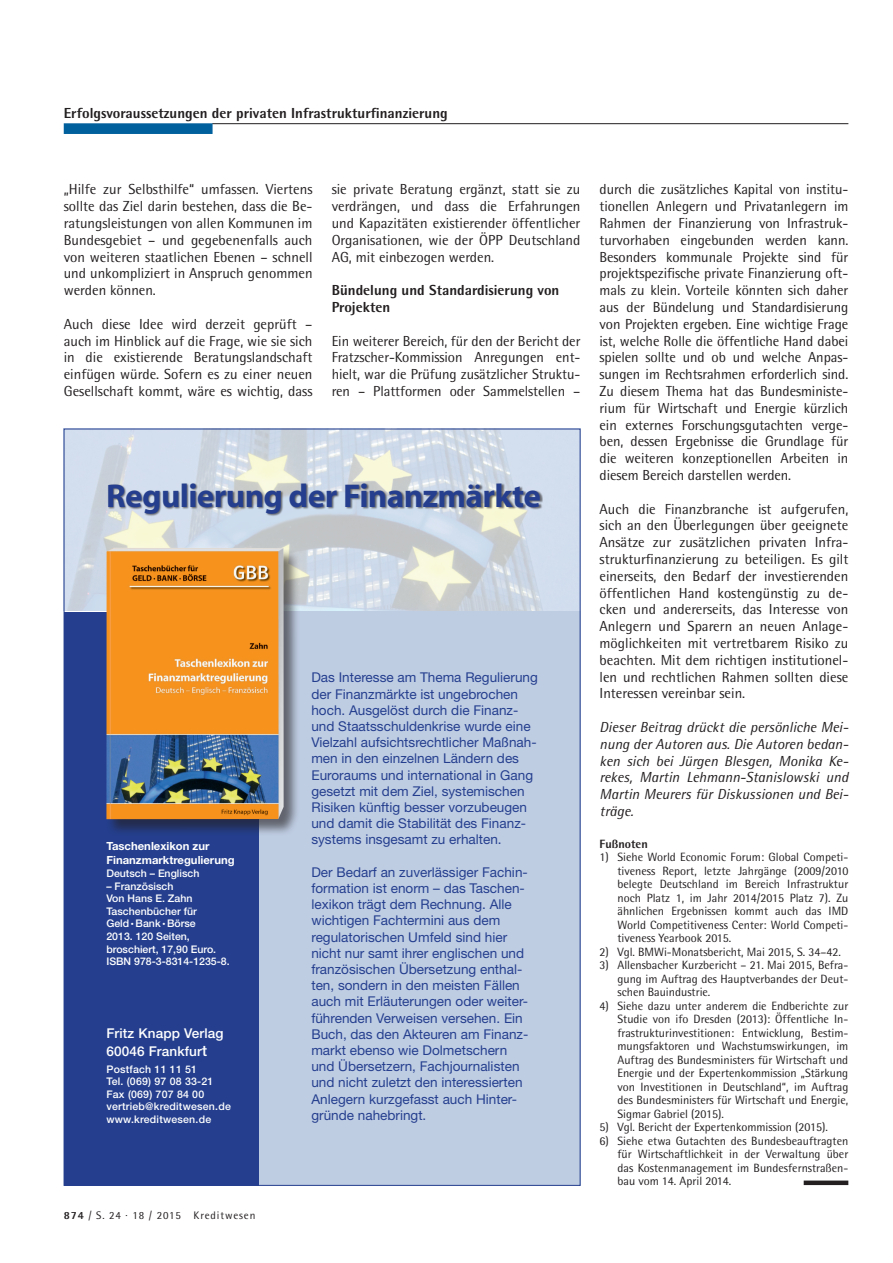
<style>
.page{position:relative;width:893px;height:1263px;background:#fff}
.page>*{position:absolute;margin:0;border:0;box-sizing:border-box;transform-origin:0 0}
.t1{font:33px "Myriad Headline";color:#253f8e}
.t2{font:14.55px/16.8px "Rotis Semi Sans";color:#231f20;text-align:justify}
.t3{font:italic 14.55px/16.8px "Rotis Semi Sans";color:#231f20;text-align:justify}
.t4{font:800 14.55px/16.8px "Rotis Semi Sans";color:#231f20}
.t5{font:13.5px/16.2px "Helvetica Neue";color:#253f8e}
.t6{font:500 13.5px/18px "Helvetica Neue";letter-spacing:.01em;color:#fff}
.t7{font:12px/13.5px "Rotis Semi Sans";color:#231f20;text-align:justify}
.t8{font:800 12px "Rotis Semi Sans";color:#231f20}
.t9{font:700 11.25px/14.4px "Helvetica Neue";color:#fff}
.t10{font:10.95px "Rotis Semi Sans";letter-spacing:.08em;color:#231f20}
.t11{font:500 10.5px/12.6px "Helvetica Neue";color:#fff}
.t12{font:500 10.5px/12.6px "Helvetica Neue";letter-spacing:.02em;color:#fff}
.s1{font-size:6px}
.s2{font-size:15px}
.s3{font-weight:800}
</style>
<div class="page">
<hr style="left:212px;top:123px;width:636px;height:1px;background:#231f20">
<div style="left:64px;top:123px;width:149px;height:11px;background:#00609d;border:2px solid #00609d"></div>
<div style="left:804px;top:1180px;width:44px;height:5px;background:#231f20"></div>
<div style="left:256px;top:611px;width:324px;height:575px;background:#bfcde3"></div>
<img style="left:66px;top:431px;width:512px;height:179px">
<div style="left:108px;top:483px;width:435px;height:34px;background:#231f20;opacity:.6"></div>
<div style="left:64px;top:613px;width:194px;height:573px;background:#253f8e"></div>
<div style="left:107px;top:548px;width:194px;height:288px;background:#231f20;opacity:.6"></div>
<img style="left:106px;top:548px;width:178px;height:271px">
<p class="t4" style="left:64px;top:105px;width:385px">Erfolgsvoraussetzungen der privaten Infrastrukturfinanzierung</p>
<p class="t2" style="left:64px;top:181px;width:250px">„Hilfe zur Selbsthilfe“ umfassen. Viertens sollte das Ziel darin bestehen, dass die Be&shy;ratungsleistungen von allen Kommunen im Bundesgebiet – und gegebenenfalls auch von weiteren staatlichen Ebenen – schnell und unkompliziert in Anspruch genommen werden können.</p>
<p class="t2" style="left:64px;top:315px;width:250px">Auch diese Idee wird derzeit geprüft – auch im Hinblick auf die Frage, wie sie sich in die existierende Beratungslandschaft einfügen würde. Sofern es zu einer neuen Gesellschaft kommt, wäre es wichtig, dass</p>
<p class="t2" style="left:332px;top:181px;width:250px">sie private Beratung ergänzt, statt sie zu verdrängen, und dass die Erfahrungen und Kapazitäten existierender öffentlicher Organisationen, wie der ÖPP Deutschland AG, mit einbezogen werden.</p>
<p class="t4" style="left:332px;top:282px;width:229px">Bündelung und Standardisierung von<br>Projekten</p>
<p class="t2" style="left:332px;top:332px;width:250px">Ein weiterer Bereich, für den der Bericht der Fratzscher-Kommission Anregungen ent&shy;hielt, war die Prüfung zusätzlicher Struktu&shy;ren – Plattformen oder Sammelstellen –</p>
<h1 class="t1" style="left:106px;top:478px;width:436px">Regulierung der Finanzmärkte</h1>
<p class="t9" style="left:106px;top:838px;width:130px">Taschenlexikon zur<br>Finanzmarktregulierung</p>
<p class="t11" style="left:106px;top:867px;width:94px">Deutsch – Englisch</p>
<p class="t11" style="left:106px;top:879px;width:125px">– Französisch<br>Von Hans E. Zahn<br>Taschenbücher für<br>Geld <span class="s1">•</span> Bank <span class="s1">•</span> Börse<br>2013. 120 Seiten, broschiert, 17,90 Euro.<br>ISBN 978-3-8314-1235-8.</p>
<p class="t6" style="left:106px;top:1024px;width:119px">Fritz Knapp Verlag<br>60046 Frankfur<span class="s2">t</span></p>
<p class="t12" style="left:106px;top:1062px;width:126px">Postfach 11 11 51<br>Tel. (069) 97 08 33-21<br>Fax (069) 707 84 00 vertrieb@kreditwesen.de www.kreditwesen.de</p>
<p class="t10" style="left:64px;top:1209px;width:193px"><span class="s3">874</span> / S. 24 · 18 / 2015 Kreditwesen</p>
<p class="t5" style="left:311px;top:669px;width:228px">Das Interesse am Thema Regulierung der Finanzmärkte ist ungebrochen hoch. Ausgelöst durch die Finanz&shy;und Staatsschuldenkrise wurde eine Vielzahl aufsichtsrechtlicher Maßnah&shy;men in den einzelnen Ländern des Euroraums und international in Gang gesetzt mit dem Ziel, systemischen Risiken künftig besser vorzubeugen und damit die Stabilität des Finanz&shy;systems insgesamt zu erhalten.</p>
<p class="t5" style="left:311px;top:864px;width:218px">Der Bedarf an zuverlässiger Fachin&shy;formation ist enorm – das Taschen&shy;lexikon trägt dem Rechnung. Alle wichtigen Fachtermini aus dem regulatorischen Umfeld sind hier nicht nur samt ihrer englischen und französischen Übersetzung enthal&shy;ten, sondern in den meisten Fällen auch mit Erläuterungen oder weiter&shy;führenden Verweisen versehen. Ein Buch, das den Akteuren am Finanz&shy;markt ebenso wie Dolmetschern und Übersetzern, Fachjournalisten und nicht zuletzt den interessierten Anlegern kurzgefasst auch Hinter&shy;gründe nahebringt.</p>
<p class="t2" style="left:600px;top:181px;width:250px">durch die zusätzliches Kapital von institu&shy;tionellen Anlegern und Privatanlegern im Rahmen der Finanzierung von Infrastruk&shy;turvorhaben eingebunden werden kann.<br>Besonders kommunale Projekte sind für projektspezifische private Finanzierung oft&shy;mals zu klein. Vorteile könnten sich daher aus der Bündelung und Standardisierung von Projekten ergeben. Eine wichtige Frage ist, welche Rolle die öffentliche Hand dabei spielen sollte und ob und welche Anpas&shy;sungen im Rechtsrahmen erforderlich sind.<br>Zu diesem Thema hat das Bundesministe&shy;rium für Wirtschaft und Energie kürzlich ein externes Forschungsgutachten verge&shy;ben, dessen Ergebnisse die Grundlage für die weiteren konzeptionellen Arbeiten in diesem Bereich darstellen werden.</p>
<p class="t2" style="left:600px;top:500px;width:250px">Auch die Finanzbranche ist aufgerufen, sich an den Überlegungen über geeignete Ansätze zur zusätzlichen privaten Infra&shy;strukturfinanzierung zu beteiligen. Es gilt einerseits, den Bedarf der investierenden öffentlichen Hand kostengünstig zu de&shy;cken und andererseits, das Interesse von Anlegern und Sparern an neuen Anlage&shy;möglichkeiten mit vertretbarem Risiko zu beachten. Mit dem richtigen institutionel&shy;len und rechtlichen Rahmen sollten diese Interessen vereinbar sein.</p>
<p class="t3" style="left:600px;top:718px;width:250px">Dieser Beitrag drückt die persönliche Mei&shy;nung der Autoren aus. Die Autoren bedan&shy;ken sich bei Jürgen Blesgen, Monika Ke&shy;rekes, Martin Lehmann-Stanislowski und Martin Meurers für Diskussionen und Bei&shy;träge.</p>
<p class="t8" style="left:600px;top:836px;width:50px">Fußnoten</p>
<p class="t7" style="left:617px;top:850px;width:232px;text-indent:-18px">1) Siehe World Economic Forum: Global Competi&shy;tiveness Report, letzte Jahrgänge (2009/2010 belegte Deutschland im Bereich Infrastruktur noch Platz 1, im Jahr 2014/2015 Platz 7). Zu ähnlichen Ergebnissen kommt auch das IMD World Competitiveness Center: World Competi&shy;tiveness Yearbook 2015.</p>
<p class="t7" style="left:600px;top:944px;width:243px">2) Vgl. BMWi-Monatsbericht, Mai 2015, S. 34–42.</p>
<p class="t7" style="left:617px;top:958px;width:232px;text-indent:-18px">3) Allensbacher Kurzbericht – 21. Mai 2015, Befra&shy;gung im Auftrag des Hauptverbandes der Deut&shy;schen Bauindustrie.</p>
<p class="t7" style="left:617px;top:998px;width:232px;text-indent:-18px">4) Siehe dazu unter anderem die Endberichte zur Studie von ifo Dresden (2013): Öffentliche In&shy;frastrukturinvestitionen: Entwicklung, Bestim&shy;mungsfaktoren und Wachstumswirkungen, im Auftrag des Bundesministers für Wirtschaft und Energie und der Expertenkommission „Stärkung von Investitionen in Deutschland“, im Auftrag des Bundesministers für Wirtschaft und Energie, Sigmar Gabriel (2015).</p>
<p class="t7" style="left:600px;top:1120px;width:230px">5) Vgl. Bericht der Expertenkommission (2015).</p>
<p class="t7" style="left:617px;top:1133px;width:232px;text-indent:-18px">6) Siehe etwa Gutachten des Bundesbeauftragten für Wirtschaftlichkeit in der Verwaltung über das Kostenmanagement im Bundesfernstraßen&shy;bau vom 14. April 2014.</p>
</div>
